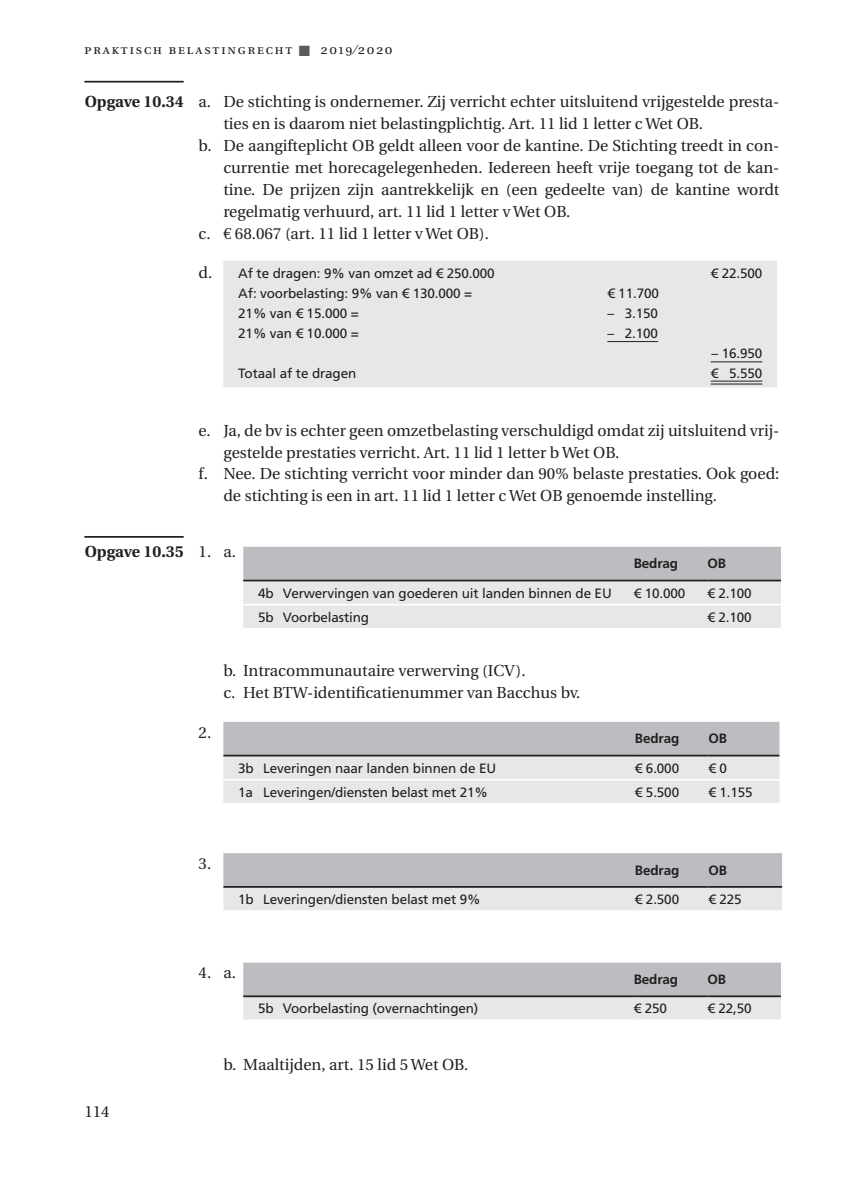
<style>
.page{position:relative;width:844px;height:1191px;background:#fff}
.page>*{position:absolute;margin:0;border:0;box-sizing:border-box;transform-origin:0 0}
.plat_inspring_ID{font:15.92px/21.9px "Utopia";color:#231f20}
.plat_inspring2_ID{font:15.92px "Utopia";color:#231f20}
.t1{font:700 15.92px "Utopia";color:#231f20}
.tabel_naast_cijfer_o{font:15.92px "Utopia";color:#231f20}
.Tabeltekst{font:13.47px "Frutiger LT Std";letter-spacing:-.01em;color:#231f20}
.Tabeltekst_inspring{font:13.47px "Frutiger LT Std";letter-spacing:-.01em;color:#231f20}
.t2{font:13.47px "Utopia Exp";letter-spacing:.14em;color:#231f20}
.Tabel_kop{font:700 13.47px "Frutiger LT Std";letter-spacing:-.01em;color:#231f20}
.Tabel_balans_lijn_bo{font:13.47px "Frutiger LT Std";color:#231f20}
.s1{color:#5c5c5f}
.s2{font-weight:700}
.s3{font-family:"Euro Serif"}
.s4{font-weight:400}
</style>
<div class="page">
<hr style="left:84px;top:81px;width:100px;height:2px;background:#231f20">
<hr style="left:84px;top:536px;width:100px;height:2px;background:#231f20">
<div style="left:223px;top:260px;width:554px;height:127px;background:#e6e7e9"></div>
<hr style="left:607px;top:341px;width:51px;height:1px;background:#231f20">
<hr style="left:710px;top:361px;width:52px;height:1px;background:#231f20">
<hr style="left:710px;top:381px;width:52px;height:1px;background:#231f20">
<hr style="left:710px;top:384px;width:52px;height:1px;background:#231f20">
<svg style="left:243px;top:547px;width:537px;height:81px;background:#d3d4d7"></svg>
<hr style="left:243px;top:604px;width:390px;height:1px;background:#fff">
<hr style="left:633px;top:604px;width:74px;height:1px;background:#fff">
<hr style="left:707px;top:604px;width:73px;height:1px;background:#fff">
<hr style="left:243px;top:579px;width:390px;height:2px;background:#231f20">
<hr style="left:633px;top:579px;width:74px;height:2px;background:#231f20">
<hr style="left:707px;top:579px;width:73px;height:2px;background:#231f20">
<svg style="left:223px;top:722px;width:556px;height:81px;background:#d3d4d7"></svg>
<hr style="left:223px;top:779px;width:411px;height:1px;background:#fff">
<hr style="left:634px;top:779px;width:74px;height:1px;background:#fff">
<hr style="left:708px;top:779px;width:71px;height:1px;background:#fff">
<hr style="left:223px;top:754px;width:411px;height:2px;background:#231f20">
<hr style="left:634px;top:754px;width:74px;height:2px;background:#231f20">
<hr style="left:708px;top:754px;width:71px;height:2px;background:#231f20">
<svg style="left:223px;top:853px;width:558px;height:57px;background:#cacbce"></svg>
<hr style="left:223px;top:886px;width:411px;height:1px;background:#231f20">
<hr style="left:634px;top:886px;width:74px;height:1px;background:#231f20">
<hr style="left:708px;top:886px;width:73px;height:1px;background:#231f20">
<svg style="left:243px;top:962px;width:537px;height:57px;background:#cccdd0"></svg>
<hr style="left:243px;top:995px;width:390px;height:2px;background:#231f20">
<hr style="left:633px;top:995px;width:74px;height:2px;background:#231f20">
<hr style="left:707px;top:995px;width:73px;height:2px;background:#231f20">
<p class="t2" style="left:84px;top:44px;width:309px">praktisch belastingrecht <span class="s1">■</span> 2019/2020</p>
<p class="plat_inspring_ID" style="left:223px;top:91px;width:557px;text-indent:-138px"><span class="s2">Opgave 10.34</span> a. De stichting is ondernemer. Zij verricht echter uitsluitend vrijgestelde presta&shy;ties en is daarom niet belastingplichtig. Art. 11 lid 1 letter c Wet OB.</p>
<p class="plat_inspring_ID" style="left:223px;top:135px;width:557px;text-align:justify;text-indent:-25px">b. De aangifteplicht OB geldt alleen voor de kantine. De Stichting treedt in con&shy;currentie met horecagelegenheden. Iedereen heeft vrije toegang tot de kan&shy;tine. De prijzen zijn aantrekkelijk en (een gedeelte van) de kantine wordt regelmatig verhuurd, art. 11 lid 1 letter v Wet OB.</p>
<p class="plat_inspring_ID" style="left:198px;top:223px;width:292px">c. <span class="s3">€</span> 68.067 (art. 11 lid 1 letter v Wet OB).</p>
<p class="tabel_naast_cijfer_o" style="left:198px;top:264px;width:15px">d.</p>
<p class="Tabeltekst" style="left:238px;top:265px;width:258px">Af te dragen: 9% van omzet ad € 250.000</p>
<p class="Tabeltekst" style="left:238px;top:285px;width:235px">Af: voorbelasting: 9% van € 130.000 =</p>
<p class="Tabeltekst" style="left:238px;top:305px;width:122px">21% van € 15.000 =</p>
<p class="Tabeltekst" style="left:238px;top:325px;width:122px">21% van € 10.000 =</p>
<p class="Tabeltekst" style="left:238px;top:366px;width:119px">Totaal af te dragen</p>
<p class="Tabeltekst" style="left:710px;top:265px;width:53px">€ 22.500</p>
<p class="Tabeltekst" style="left:607px;top:285px;width:53px">€ 11.700</p>
<p class="Tabeltekst" style="left:607px;top:305px;width:52px">– 3.150</p>
<p class="Tabeltekst" style="left:607px;top:325px;width:52px">– 2.100</p>
<p class="Tabeltekst" style="left:711px;top:345px;width:52px">– 16.950</p>
<p class="Tabel_balans_lijn_bo" style="left:710px;top:366px;width:53px">€ 5.550</p>
<p class="plat_inspring_ID" style="left:223px;top:419px;width:557px;text-indent:-25px">e. Ja, de bv is echter geen omzetbelasting verschuldigd omdat zij uitsluitend vrij&shy;gestelde prestaties verricht. Art. 11 lid 1 letter b Wet OB.</p>
<p class="plat_inspring_ID" style="left:223px;top:463px;width:557px;text-indent:-25px">f. Nee. De stichting verricht voor minder dan 90% belaste prestaties. Ook goed: de stichting is een in art. 11 lid 1 letter c Wet OB genoemde instelling.</p>
<p class="t1" style="left:85px;top:543px;width:153px">Opgave 10.35 <span class="s4">1. a.</span></p>
<p class="Tabel_kop" style="left:633px;top:555px;width:46px">Bedrag</p>
<p class="Tabel_kop" style="left:707px;top:555px;width:20px">OB</p>
<p class="tabel_naast_cijfer_o" style="left:198px;top:723px;width:14px">2.</p>
<p class="Tabeltekst_inspring" style="left:258px;top:585px;width:355px">4b Verwervingen van goederen uit landen binnen de EU</p>
<p class="Tabeltekst" style="left:633px;top:585px;width:53px">€ 10.000</p>
<p class="Tabeltekst" style="left:707px;top:585px;width:46px">€ 2.100</p>
<p class="Tabeltekst_inspring" style="left:258px;top:609px;width:112px">5b Voorbelasting</p>
<p class="Tabeltekst" style="left:707px;top:609px;width:46px">€ 2.100</p>
<p class="plat_inspring2_ID" style="left:223px;top:662px;width:303px">b. Intracommunautaire verwerving (ICV).</p>
<p class="plat_inspring2_ID" style="left:223px;top:684px;width:358px">c. Het BTW-identificatienummer van Bacchus bv.</p>
<p class="Tabel_kop" style="left:634px;top:730px;width:46px">Bedrag</p>
<p class="Tabel_kop" style="left:708px;top:730px;width:20px">OB</p>
<p class="Tabeltekst_inspring" style="left:238px;top:760px;width:259px">3b Leveringen naar landen binnen de EU</p>
<p class="Tabeltekst" style="left:634px;top:760px;width:46px">€ 6.000</p>
<p class="Tabeltekst" style="left:708px;top:760px;width:20px">€ 0</p>
<p class="Tabeltekst_inspring" style="left:238px;top:784px;width:251px">1a Leveringen/diensten belast met 21%</p>
<p class="Tabeltekst" style="left:634px;top:784px;width:46px">€ 5.500</p>
<p class="Tabeltekst" style="left:708px;top:784px;width:46px">€ 1.155</p>
<p class="tabel_naast_cijfer_o" style="left:198px;top:854px;width:14px">3.</p>
<p class="Tabel_kop" style="left:634px;top:862px;width:46px">Bedrag</p>
<p class="Tabel_kop" style="left:708px;top:862px;width:20px">OB</p>
<p class="Tabeltekst_inspring" style="left:238px;top:891px;width:244px">1b Leveringen/diensten belast met 9%</p>
<p class="Tabeltekst" style="left:634px;top:891px;width:46px">€ 2.500</p>
<p class="Tabeltekst" style="left:708px;top:891px;width:35px">€ 225</p>
<p class="tabel_naast_cijfer_o" style="left:198px;top:964px;width:39px">4. a.</p>
<p class="Tabel_kop" style="left:633px;top:971px;width:46px">Bedrag</p>
<p class="Tabel_kop" style="left:707px;top:971px;width:20px">OB</p>
<p class="Tabeltekst_inspring" style="left:258px;top:1000px;width:222px">5b Voorbelasting (overnachtingen)</p>
<p class="Tabeltekst" style="left:633px;top:1000px;width:35px">€ 250</p>
<p class="Tabeltekst" style="left:707px;top:1000px;width:46px">€ 22,50</p>
<p class="plat_inspring_ID" style="left:84px;top:1101px;width:27px">114</p>
<p class="plat_inspring2_ID" style="left:223px;top:1056px;width:246px">b. Maaltijden, art. 15 lid 5 Wet OB.</p>
</div>
